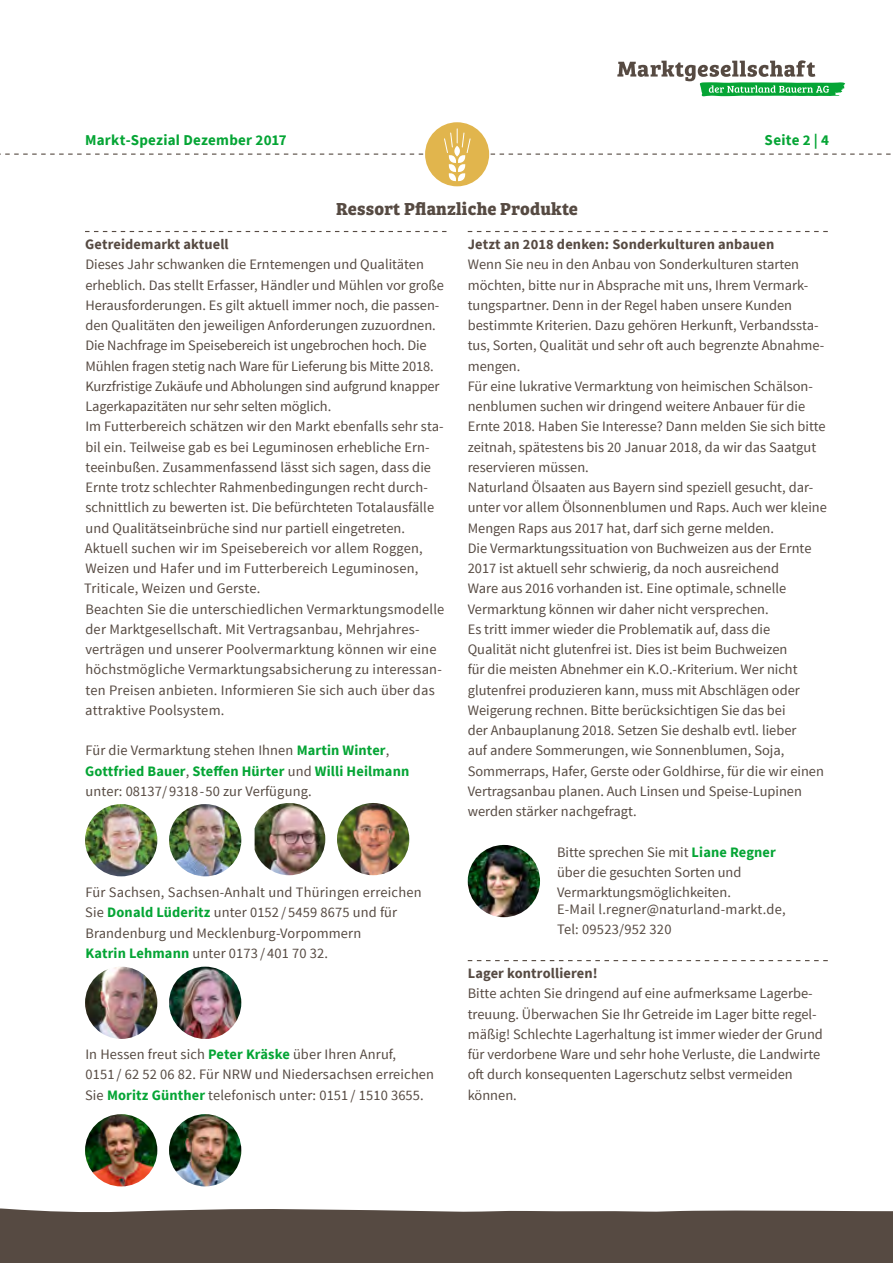
<style>
.page{position:relative;width:893px;height:1263px;background:#fff}
.page>*{position:absolute;margin:0;border:0;box-sizing:border-box;transform-origin:0 0}
.t1{font:700 18px "Bree Serif";letter-spacing:.01em;color:#564a42}
.t2{font:700 15px "Source Sans Pro";letter-spacing:.015em;color:#05a535}
.t3{font:14.4px/20.2px "Source Sans Pro";color:#564a42}
.t4{font:700 14.4px "Source Sans Pro";letter-spacing:.01em;color:#564a42}
.s1{font-weight:700;color:#05a535}
</style>
<div class="page">
<div style="left:0;top:1208px;width:893px;height:55px;background:#564a42"></div>
<svg style="left:617px;top:60px;width:228px;height:36px"></svg>
<svg style="left:85px;top:231px;width:361px;height:1px"></svg>
<div style="left:425px;top:122px;width:64px;height:64px;background:#e1b54d;border-radius:50%"></div>
<svg style="left:0;top:128px;width:891px;height:54px"></svg>
<img style="left:85px;top:967px;width:72px;height:72px;border-radius:36px">
<img style="left:169px;top:967px;width:72px;height:72px;border-radius:36px">
<img style="left:85px;top:1114px;width:72px;height:72px;border-radius:36px">
<img style="left:169px;top:1114px;width:72px;height:72px;border-radius:36px">
<img style="left:85px;top:804px;width:72px;height:72px;border-radius:36px">
<img style="left:169px;top:804px;width:72px;height:72px;border-radius:36px">
<img style="left:255px;top:803px;width:70px;height:72px">
<img style="left:337px;top:803px;width:72px;height:72px;border-radius:36px">
<svg style="left:468px;top:231px;width:360px;height:1px"></svg>
<svg style="left:468px;top:960px;width:360px;height:1px"></svg>
<img style="left:468px;top:845px;width:72px;height:72px;border-radius:36px">
<p class="t2" style="left:85px;top:130px;width:203px">Markt-Spezial Dezember 2017</p>
<p class="t2" style="left:765px;top:130px;width:66px">Seite 2 | 4</p>
<p class="t1" style="left:336px;top:194px;width:243px">Ressort Pflanzliche Produkte</p>
<p class="t4" style="left:468px;top:235px;width:308px">Jetzt an 2018 denken: Sonderkulturen anbauen</p>
<p class="t3" style="left:468px;top:255px;width:361px">Wenn Sie neu in den Anbau von Sonderkulturen starten möchten, bitte nur in Absprache mit uns, Ihrem Vermark&shy;tungspartner. Denn in der Regel haben unsere Kunden bestimmte Kriterien. Dazu gehören Herkunft, Verbandssta&shy;tus, Sorten, Qualität und sehr oft auch begrenzte Abnahme&shy;mengen.<br>Für eine lukrative Vermarktung von heimischen Schälson&shy;nenblumen suchen wir dringend weitere Anbauer für die Ernte 2018. Haben Sie Interesse? Dann melden Sie sich bitte zeitnah, spätestens bis 20 Januar 2018, da wir das Saatgut reservieren müssen.<br>Naturland Ölsaaten aus Bayern sind speziell gesucht, dar&shy;unter vor allem Ölsonnenblumen und Raps. Auch wer kleine Mengen Raps aus 2017 hat, darf sich gerne melden.<br>Die Vermarktungssituation von Buchweizen aus der Ernte 2017 ist aktuell sehr schwierig, da noch ausreichend<br>Ware aus 2016 vorhanden ist. Eine optimale, schnelle Vermarktung können wir daher nicht versprechen.<br>Es tritt immer wieder die Problematik auf, dass die<br>Qualität nicht glutenfrei ist. Dies ist beim Buchweizen<br>für die meisten Abnehmer ein K.O.-Kriterium. Wer nicht glutenfrei produzieren kann, muss mit Abschlägen oder Weigerung rechnen. Bitte berücksichtigen Sie das bei<br>der Anbauplanung 2018. Setzen Sie deshalb evtl. lieber<br>auf andere Sommerungen, wie Sonnenblumen, Soja, Sommerraps, Hafer, Gerste oder Goldhirse, für die wir einen Vertragsanbau planen. Auch Linsen und Speise-Lupinen werden stärker nachgefragt.</p>
<p class="t3" style="left:557px;top:842px;width:220px">Bitte sprechen Sie mit <span class="s1">Liane Regner </span>über die gesuchten Sorten und<br>Vermarktungsmöglichkeiten.</p>
<p class="t3" style="left:557px;top:899px;width:230px">E-Mail l.regner@naturland-markt.de,<br>Tel: 09523/952 320</p>
<p class="t4" style="left:468px;top:964px;width:131px">Lager kontrollieren!</p>
<p class="t3" style="left:468px;top:984px;width:357px">Bitte achten Sie dringend auf eine aufmerksame Lagerbe&shy;treuung. Überwachen Sie Ihr Getreide im Lager bitte regel&shy;mäßig! Schlechte Lagerhaltung ist immer wieder der Grund für verdorbene Ware und sehr hohe Verluste, die Landwirte oft durch konsequenten Lagerschutz selbst vermeiden können.</p>
<p class="t4" style="left:85px;top:235px;width:145px">Getreidemarkt aktuell</p>
<p class="t3" style="left:84px;top:255px;width:362px">Dieses Jahr schwanken die Erntemengen und Qualitäten erheblich. Das stellt Erfasser, Händler und Mühlen vor große Herausforderungen. Es gilt aktuell immer noch, die passen&shy;den Qualitäten den jeweiligen Anforderungen zuzuordnen.<br>Die Nachfrage im Speisebereich ist ungebrochen hoch. Die Mühlen fragen stetig nach Ware für Lieferung bis Mitte 2018.<br>Kurzfristige Zukäufe und Abholungen sind aufgrund knapper Lagerkapazitäten nur sehr selten möglich.<br>Im Futterbereich schätzen wir den Markt ebenfalls sehr sta&shy;bil ein. Teilweise gab es bei Leguminosen erhebliche Ern&shy;teeinbußen. Zusammenfassend lässt sich sagen, dass die Ernte trotz schlechter Rahmenbedingungen recht durch&shy;schnittlich zu bewerten ist. Die befürchteten Totalausfälle und Qualitätseinbrüche sind nur partiell eingetreten.<br>Aktuell suchen wir im Speisebereich vor allem Roggen, Weizen und Hafer und im Futterbereich Leguminosen, Triticale, Weizen und Gerste.<br>Beachten Sie die unterschiedlichen Vermarktungsmodelle der Marktgesellschaft. Mit Vertragsanbau, Mehrjahres&shy;verträgen und unserer Poolvermarktung können wir eine höchstmögliche Vermarktungsabsicherung zu interessan&shy;ten Preisen anbieten. Informieren Sie sich auch über das attraktive Poolsystem.</p>
<p class="t3" style="left:85px;top:741px;width:325px">Für die Vermarktung stehen Ihnen <span class="s1">Martin Winter</span>,<br><span class="s1">Gottfried Bauer</span>, <span class="s1">Steffen Hürter</span> und <span class="s1">Willi Heilmann </span>unter: 08137/ 9318-50 zur Verfügung.</p>
<p class="t3" style="left:85px;top:882px;width:338px">Für Sachsen, Sachsen-Anhalt und Thüringen erreichen Sie <span class="s1">Donald Lüderitz</span> unter 0152 / 5459 8675 und für Brandenburg und Mecklenburg-Vorpommern<br><span class="s1">Katrin Lehmann</span> unter 0173 / 401 70 32.</p>
<p class="t3" style="left:85px;top:1044px;width:350px">In Hessen freut sich <span class="s1">Peter Kräske</span> über Ihren Anruf,<br>0151 / 62 52 06 82. Für NRW und Niedersachsen erreichen<br>Sie <span class="s1">Moritz Günther</span> telefonisch unter: 0151 / 1510 3655.</p>
</div>
